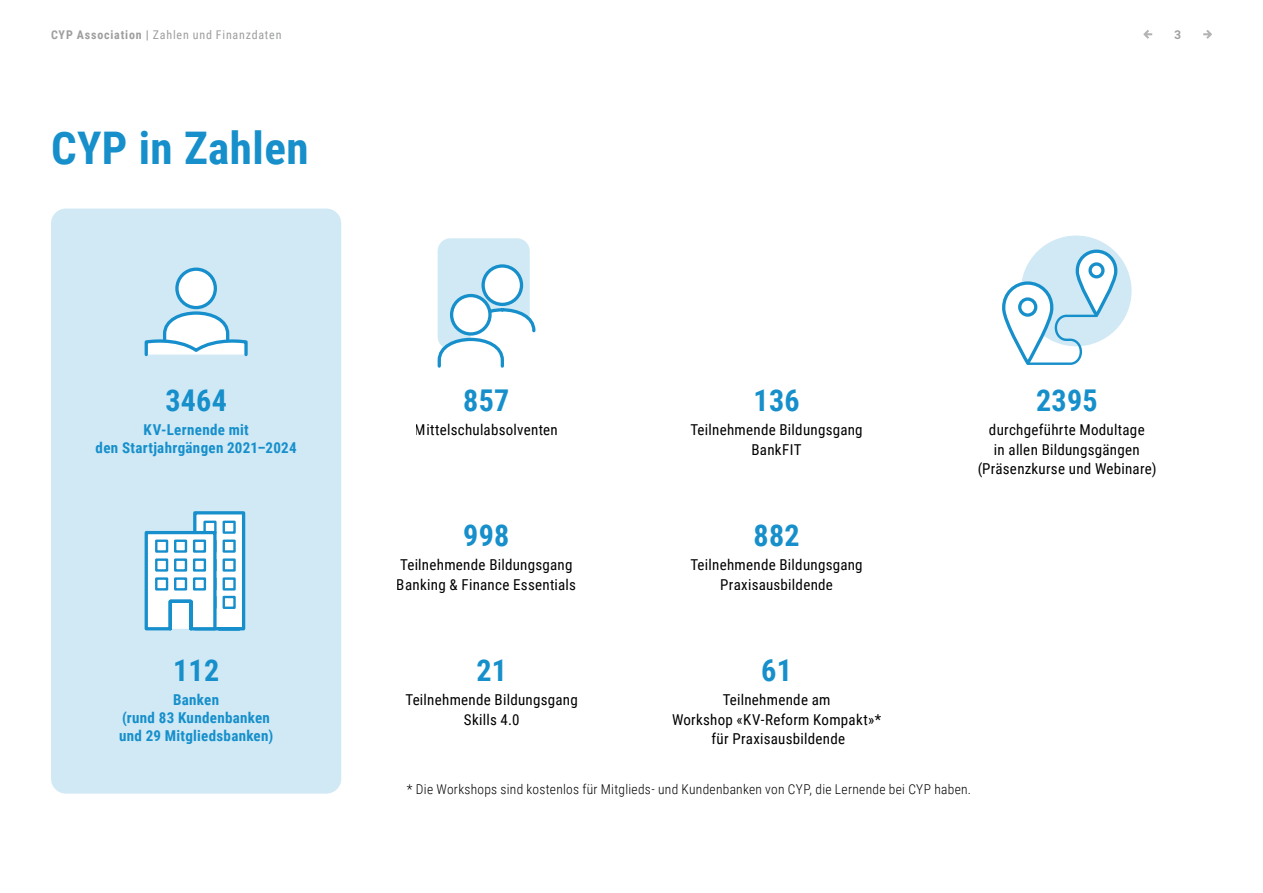
<style>
.page{position:relative;width:1263px;height:893px;background:#fff}
.page>*{position:absolute;margin:0;border:0;box-sizing:border-box;transform-origin:0 0}
.t1{font:700 45px "Roboto Condensed";letter-spacing:.01em;color:#168fcb}
.t2{font:700 30.3px "Roboto Condensed";color:#168fcb}
.t3{font:700 30px "Roboto Condensed";letter-spacing:.01em;color:#168fcb}
.t4{font:15px/19.5px "Roboto Condensed";letter-spacing:.02em;color:#000;text-align:center}
.t5{font:700 15px/18px "Roboto Condensed";letter-spacing:.02em;color:#168fcb;text-align:center}
.t6{font:300 13.5px "Roboto Condensed";letter-spacing:.02em;color:#000}
.t7{font:12px "Roboto Condensed";letter-spacing:.065em;color:#9d9e9e}
.t8{font:700 12px "Roboto Mono";color:#9d9e9e}
.s1{font-weight:700}
</style>
<div class="page">
<div style="left:51px;top:209px;width:290px;height:585px;background:#d0e9f5;border-radius:15px"></div>
<div style="left:177px;top:269px;width:38px;height:39px;background:#fff;border-radius:50%"></div>
<div style="left:175px;top:268px;width:42px;height:41px;border:3px solid #178fcc;border-radius:50%"></div>
<svg style="left:144px;top:311px;width:104px;height:46px"></svg>
<svg style="left:144px;top:511px;width:102px;height:120px;background:#b3daee"></svg>
<div style="left:1021px;top:236px;width:110px;height:110px;background:#d0e9f5;border-radius:50%"></div>
<svg style="left:1002px;top:248px;width:117px;height:117px"></svg>
<svg style="left:1020px;top:299px;width:16px;height:16px"></svg>
<div style="left:1018px;top:297px;width:19px;height:20px;border:3px solid #168fcb;border-radius:50%"></div>
<svg style="left:1090px;top:264px;width:13px;height:13px"></svg>
<div style="left:1088px;top:262px;width:16px;height:16px;border:3px solid #168fcb;border-radius:50%"></div>
<div style="left:438px;top:238px;width:92px;height:111px;background:#d0e9f5;border-radius:13px"></div>
<div style="left:483px;top:266px;width:38px;height:38px;background:#fff;border-radius:50%"></div>
<div style="left:481px;top:264px;width:42px;height:42px;border:3px solid #168fcb;border-radius:50%"></div>
<svg style="left:437px;top:307px;width:99px;height:61px"></svg>
<div style="left:452px;top:296px;width:38px;height:38px;background:#fff;border-radius:50%"></div>
<div style="left:450px;top:294px;width:42px;height:42px;border:3px solid #168fcb;border-radius:50%"></div>
<svg style="left:1143px;top:30px;width:9px;height:9px"></svg>
<svg style="left:1203px;top:30px;width:9px;height:9px"></svg>
<p class="t7" style="left:51px;top:26px;width:232px"><span class="s1">CYP Association |</span> Zahlen und Finanzdaten</p>
<h1 class="t1" style="left:51px;top:116px;width:259px">CYP in Zahlen</h1>
<h3 class="t3" style="left:165px;top:379px;width:63px">3464</h3>
<p class="t5" style="left:96px;top:420px;width:202px">KV-Lernende mit<br>den Startjahrgängen 2021–2024</p>
<h3 class="t3" style="left:173px;top:649px;width:48px">112</h3>
<p class="t5" style="left:119px;top:690px;width:156px">Banken<br>(rund 83 Kundenbanken und 29 Mitgliedsbanken)</p>
<p class="t8" style="left:1174px;top:26px;width:9px">3</p>
<h3 class="t3" style="left:463px;top:379px;width:48px">857</h3>
<p class="t4" style="left:415px;top:419px;width:145px">Mittelschulabsolventen</p>
<h3 class="t3" style="left:463px;top:514px;width:48px">998</h3>
<p class="t4" style="left:397px;top:554px;width:181px;text-align:left">Teilnehmende Bildungsgang<br>Banking &amp; Finance Essentials</p>
<h3 class="t3" style="left:753px;top:379px;width:48px">136</h3>
<p class="t4" style="left:690px;top:419px;width:174px">Teilnehmende Bildungsgang<br>BankFIT</p>
<h3 class="t3" style="left:753px;top:514px;width:48px">882</h3>
<p class="t4" style="left:690px;top:554px;width:174px">Teilnehmende Bildungsgang<br>Praxisausbildende</p>
<h3 class="t3" style="left:1036px;top:379px;width:63px">2395</h3>
<p class="t4" style="left:977px;top:419px;width:181px">durchgeführte Modultage<br>in allen Bildungsgängen (Präsenzkurse und Webinare)</p>
<h3 class="t3" style="left:476px;top:649px;width:32px">21</h3>
<p class="t4" style="left:406px;top:689px;width:174px">Teilnehmende Bildungsgang<br>Skills 4.0</p>
<h2 class="t2" style="left:761px;top:649px;width:32px">61</h2>
<p class="t4" style="left:672px;top:689px;width:211px">Teilnehmende am<br>Workshop «KV-Reform Kompakt»* für Praxisausbildende</p>
<p class="t6" style="left:407px;top:779px;width:566px">* Die Workshops sind kostenlos für Mitglieds- und Kundenbanken von CYP, die Lernende bei CYP haben.</p>
</div>
